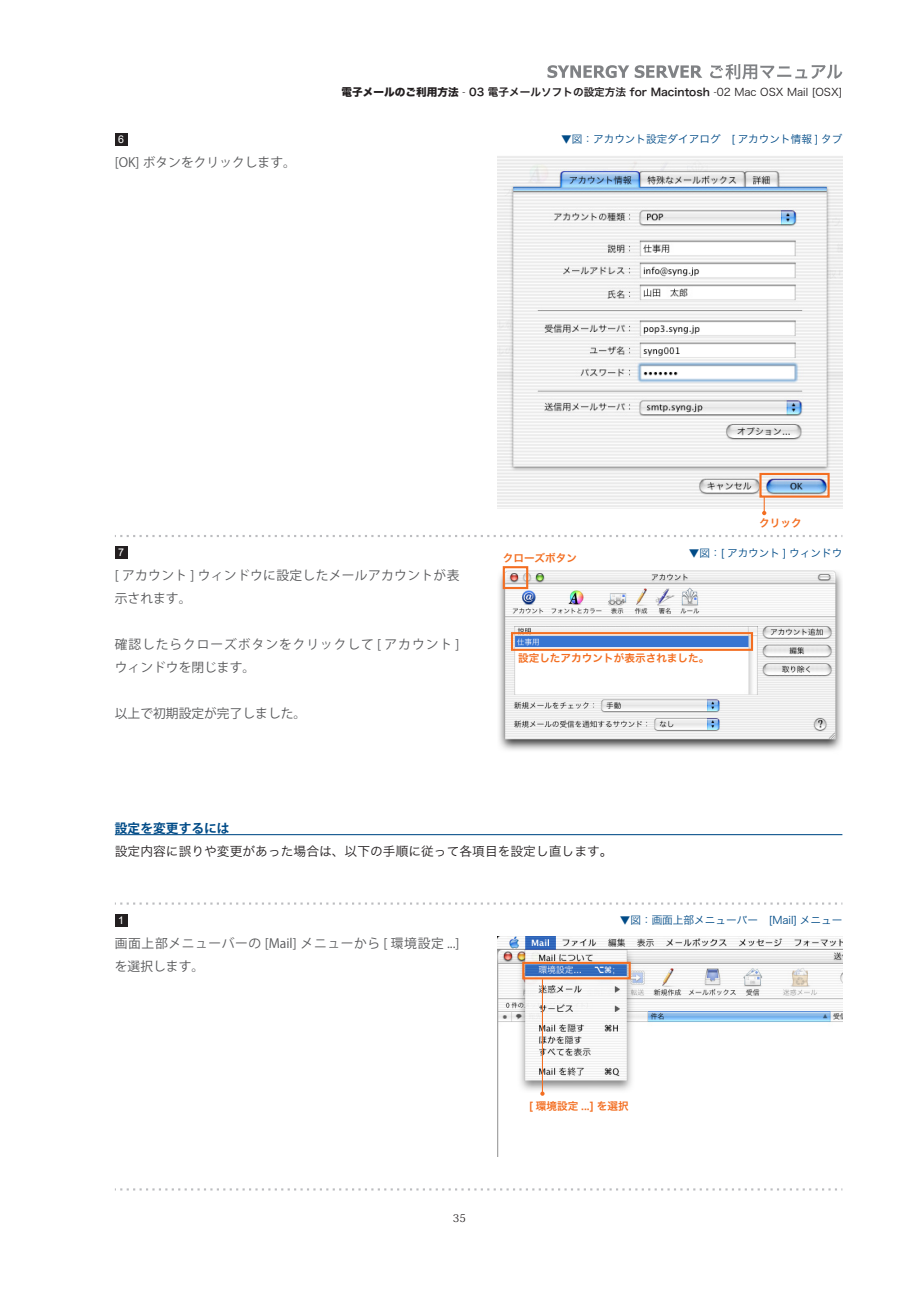
<style>
.page{position:relative;width:919px;height:1289px;background:#fff}
.page>*{position:absolute;margin:0;border:0;box-sizing:border-box;transform-origin:0 0}
.t1{font:12.75px/23px "Koz Go Std";letter-spacing:.05em;color:#57585a}
.t2{font:12.75px "Hira Kaku Pro W3";color:#231f20}
.t3{font:12.75px/23px "Koz Go Std";letter-spacing:.07em;color:#57585a}
.t4{font:12.75px/23px "Koz Go Std";letter-spacing:.025em;color:#57585a}
.t5{font:12.75px "Koz Go Std";color:#57585a}
.t6{font:700 12.75px "Koz Go Std";color:#004b87}
.t7{font:10.65px "Hira Kaku Pro W3";color:#004b87}
.t8{font:10.65px "Hira Kaku Pro W6";color:#231f20}
.t9{font:10.65px "Hira Kaku Pro W6";color:#f36e21}
.t10{font:10.65px "Arial";color:#fff}
.t11{font:10.65px "Koz Min Std";color:#231f20}
.s1{font-family:"Hira Kaku Std W8"}
.s2{font-family:"Hira Min Pro W3"}
.s3{font-family:"Hira Kaku Pro W3"}
</style>
<div class="page">
<svg style="left:547px;top:64px;width:295px;height:15px"></svg>
<img style="left:497px;top:156px;width:345px;height:351px">
<img style="left:499px;top:569px;width:343px;height:181px">
<img style="left:497px;top:936px;width:345px;height:220px">
<svg style="left:115px;top:535px;width:727px;height:2px"></svg>
<div style="left:115px;top:546px;width:13px;height:13px;background:#231f20"></div>
<svg style="left:115px;top:902px;width:727px;height:2px"></svg>
<hr style="left:115px;top:834px;width:727px;height:1px;background:#004b87">
<div style="left:115px;top:133px;width:13px;height:12px;background:#231f20"></div>
<div style="left:115px;top:913px;width:13px;height:13px;background:#231f20"></div>
<svg style="left:115px;top:1188px;width:727px;height:2px"></svg>
<div style="left:759px;top:473px;width:70px;height:24px;border:2px solid #f36e21"></div>
<div style="left:502px;top:566px;width:26px;height:23px;border:2px solid #f36e21"></div>
<div style="left:511px;top:632px;width:242px;height:19px;border:2px solid #f36e21"></div>
<div style="left:522px;top:961px;width:108px;height:18px;border:2px solid #f36e21"></div>
<hr style="left:542px;top:979px;width:1px;height:114px;background:#f36e21">
<svg style="left:540px;top:1091px;width:4px;height:4px"></svg>
<svg style="left:762px;top:496px;width:4px;height:19px"></svg>
<p class="t10" style="left:118px;top:133px;width:7px">6</p>
<p class="t5" style="left:115px;top:154px;width:182px">[OK] ボタンをクリックします。</p>
<p class="t8" style="left:341px;top:82px;width:502px"><span class="s1">電子メールのご利用方法</span> <span class="s2">-</span> 03 電子メールソフトの設定方法 for Macintosh <span class="s2">-</span><span class="s3">02 Mac OSX Mail [OSX]</span></p>
<p class="t7" style="left:561px;top:130px;width:283px">▼図：アカウント設定ダイアログ　[ アカウント情報 ] タブ</p>
<p class="t10" style="left:118px;top:546px;width:7px">7</p>
<p class="t9" style="left:502px;top:548px;width:76px">クローズボタン</p>
<p class="t9" style="left:759px;top:513px;width:44px">クリック</p>
<p class="t7" style="left:688px;top:543px;width:155px">▼図：[ アカウント ] ウィンドウ</p>
<p class="t4" style="left:115px;top:565px;width:346px">[ アカウント ] ウィンドウに設定したメールアカウントが表示されます。</p>
<p class="t3" style="left:115px;top:633px;width:346px">確認したらクローズボタンをクリックして [ アカウント ]ウィンドウを閉じます。</p>
<p class="t5" style="left:115px;top:705px;width:193px">以上で初期設定が完了しました。</p>
<p class="t6" style="left:115px;top:820px;width:116px">設定を変更するには</p>
<p class="t9" style="left:518px;top:648px;width:193px">設定したアカウントが表示されました。</p>
<p class="t2" style="left:115px;top:840px;width:499px">設定内容に誤りや変更があった場合は、以下の手順に従って各項目を設定し直します。</p>
<p class="t10" style="left:118px;top:914px;width:7px">1</p>
<p class="t1" style="left:115px;top:932px;width:346px">画面上部メニューバーの [Mail] メニューから [ 環境設定 ...]を選択します。</p>
<p class="t7" style="left:619px;top:910px;width:224px">▼図：画面上部メニューバー　[Mail] メニュー</p>
<p class="t11" style="left:453px;top:1211px;width:15px">35</p>
<p class="t9" style="left:529px;top:1096px;width:101px">[ 環境設定 ...] を選択</p>
</div>
